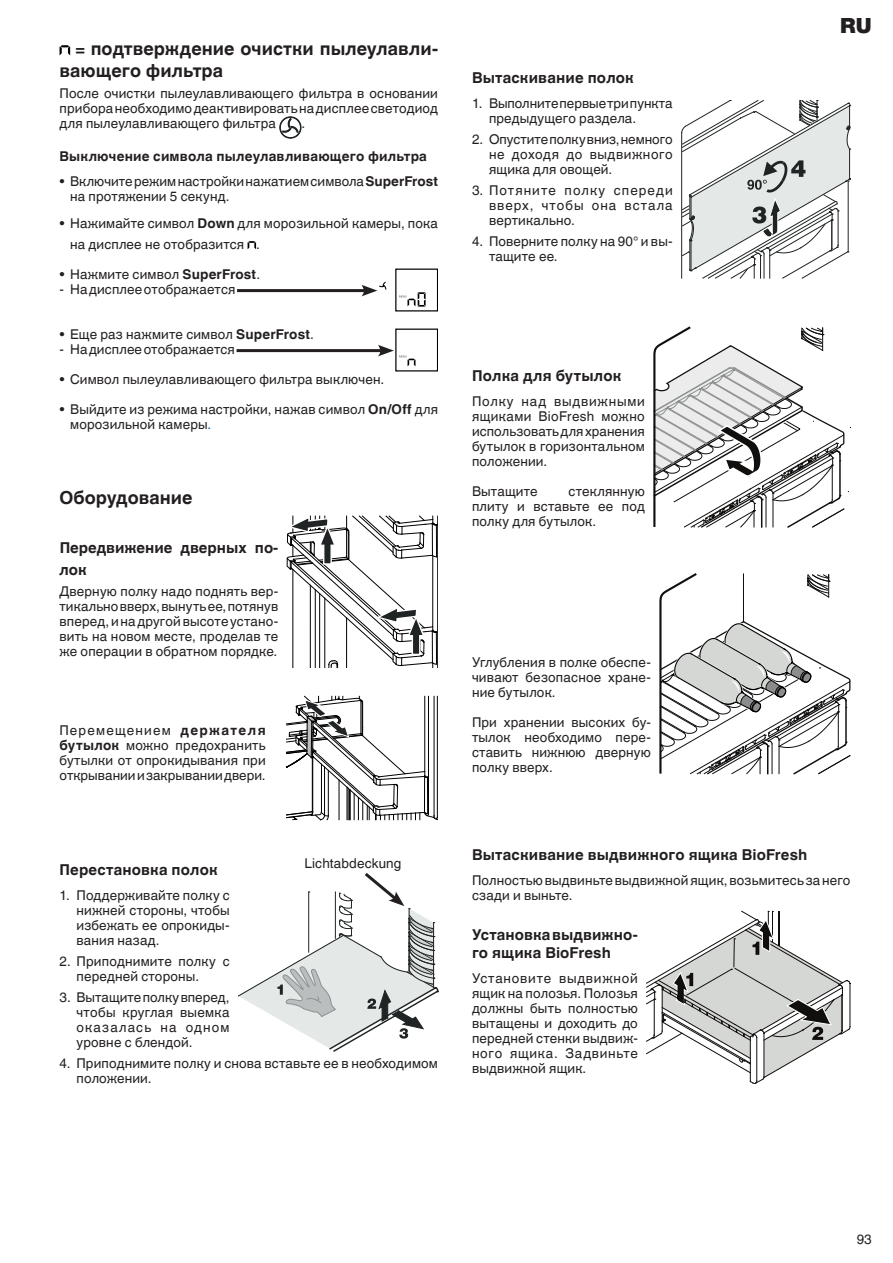
<style>
.page{position:relative;width:893px;height:1263px;background:#fff}
.page>*{position:absolute;margin:0;border:0;box-sizing:border-box;transform-origin:0 0}
.t1{font:900 21px "Helvetica Neue LT";color:#231f20}
.t2{font:700 18px/21.6px "Helvetica Linotype";color:#231f20}
.t3{font:700 15px/21.6px "Helvetica Linotype";letter-spacing:.01em;color:#231f20}
.t4{font:13.5px/15px "Helvetica Linotype";letter-spacing:.01em;color:#231f20;text-align:justify}
.t5{font:700 13.5px "Helvetica Linotype";letter-spacing:.015em;color:#231f20}
.s1{font-size:16.5px}
.s2{font-weight:700}
.s3{color:#1e56a6}
</style>
<div class="page">
<svg style="left:681px;top:100px;width:170px;height:179px"></svg>
<svg style="left:238px;top:515px;width:200px;height:537px"></svg>
<svg style="left:646px;top:911px;width:205px;height:173px"></svg>
<svg style="left:653px;top:326px;width:198px;height:202px"></svg>
<svg style="left:659px;top:573px;width:191px;height:201px"></svg>
<svg style="left:60px;top:45px;width:10px;height:10px"></svg>
<svg style="left:279px;top:116px;width:23px;height:23px"></svg>
<svg style="left:248px;top:241px;width:8px;height:8px"></svg>
<hr style="left:237px;top:289px;width:130px;height:3px;background:#231f20">
<div style="left:395px;top:269px;width:43px;height:42px;border:1px solid #000001"></div>
<svg style="left:399px;top:292px;width:27px;height:15px"></svg>
<svg style="left:361px;top:282px;width:25px;height:14px"></svg>
<hr style="left:237px;top:349px;width:146px;height:3px;background:#231f20">
<div style="left:395px;top:329px;width:43px;height:42px;border:1px solid #000001"></div>
<svg style="left:378px;top:345px;width:37px;height:21px"></svg>
<h2 class="t2" style="left:60px;top:38px;width:380px;text-indent:16px"><span class="s1">=</span> подтверждение очистки пылеулавли&shy;вающего фильтра</h2>
<p class="t4" style="left:60px;top:86px;width:380px">После очистки пылеулавливающего фильтра в основании прибора необходимо деактивировать на дисплее светодиод для пылеулавливающего фильтра</p>
<p class="t4" style="left:301px;top:116px;width:5px">.</p>
<p class="t5" style="left:60px;top:148px;width:369px">Выключение символа пылеулавливающего фильтра</p>
<p class="t4" style="left:70px;top:174px;width:369px;text-indent:-11px">• Включите режим настройки нажатием символа <span class="s2">SuperFrost </span>на протяжении 5 секунд.</p>
<p class="t4" style="left:70px;top:213px;width:369px;line-height:21px;text-indent:-11px">• Нажимайте символ <span class="s2">Down</span> для морозильной камеры, пока на дисплее не отобразится .</p>
<p class="t4" style="left:60px;top:267px;width:202px">• Нажмите символ <span class="s2">SuperFrost</span>.</p>
<p class="t4" style="left:60px;top:282px;width:177px">- На дисплее отображается</p>
<p class="t4" style="left:60px;top:327px;width:256px">• Еще раз нажмите символ <span class="s2">SuperFrost</span>.</p>
<p class="t4" style="left:60px;top:342px;width:177px">- На дисплее отображается</p>
<p class="t4" style="left:60px;top:372px;width:326px">• Символ пылеулавливающего фильтра выключен.</p>
<p class="t4" style="left:70px;top:402px;width:369px;text-indent:-11px">• Выйдите из режима настройки, нажав символ <span class="s2">On/Off</span> для морозильной камеры<span class="s3">.</span></p>
<h2 class="t2" style="left:60px;top:487px;width:135px">Оборудование</h2>
<p class="t3" style="left:60px;top:537px;width:220px">Передвижение дверных по&shy;лок</p>
<p class="t4" style="left:60px;top:583px;width:220px">Дверную полку надо поднять вер&shy;тикально вверх, вынуть ее, потянув вперед, и на другой высоте устано&shy;вить на новом месте, проделав те же операции в обратном порядке.</p>
<p class="t4" style="left:60px;top:722px;width:208px">Перемещением <span class="s2">держателя бутылок</span> можно предохранить бутылки от опрокидывания при открывании и закрывании двери.</p>
<p class="t4" style="left:304px;top:856px;width:98px">Lichtabdeckung</p>
<p class="t3" style="left:60px;top:859px;width:160px">Перестановка полок</p>
<p class="t4" style="left:77px;top:888px;width:155px;text-indent:-17px">1. Поддерживайте полку с нижней стороны, чтобы избежать ее опрокиды&shy;вания назад.</p>
<p class="t4" style="left:77px;top:954px;width:155px;text-indent:-17px">2. Приподнимите полку с передней стороны.</p>
<p class="t4" style="left:77px;top:990px;width:155px;text-indent:-17px">3. Вытащите полку вперед, чтобы круглая выемка оказалась на одном уровне с блендой.</p>
<p class="t4" style="left:77px;top:1056px;width:363px;text-indent:-17px">4. Приподнимите полку и снова вставьте ее в необходимом положении.</p>
<p class="t3" style="left:472px;top:67px;width:163px">Вытаскивание полок</p>
<p class="t4" style="left:489px;top:96px;width:185px;text-indent:-17px">1. Выполните первые три пункта предыдущего раздела.</p>
<p class="t4" style="left:489px;top:132px;width:185px;text-indent:-17px">2. Опустите полку вниз, немного не доходя до выдвижного ящика для овощей.</p>
<p class="t4" style="left:489px;top:183px;width:185px;text-indent:-17px">3. Потяните полку спереди вверх, чтобы она встала вертикально.</p>
<p class="t4" style="left:489px;top:234px;width:185px;text-indent:-17px">4. Поверните полку на 90° и вы&shy;тащите ее.</p>
<p class="t3" style="left:472px;top:365px;width:151px">Полка для бутылок</p>
<p class="t4" style="left:472px;top:394px;width:174px">Полку над выдвижными ящиками BioFresh можно использовать для хранения бутылок в горизонтальном положении.</p>
<p class="t4" style="left:472px;top:484px;width:67px">Вытащите</p>
<p class="t4" style="left:472px;top:484px;width:174px;text-indent:96px">стеклянную плиту и вставьте ее под полку для бутылок.</p>
<p class="t4" style="left:472px;top:654px;width:180px">Углубления в полке обеспе&shy;чивают безопасное хране&shy;ние бутылок.</p>
<p class="t4" style="left:472px;top:714px;width:180px">При хранении высоких бу&shy;тылок необходимо пере&shy;ставить нижнюю дверную полку вверх.</p>
<h1 class="t1" style="left:840px;top:13px;width:33px">RU</h1>
<p class="t3" style="left:472px;top:844px;width:337px">Вытаскивание выдвижного ящика BioFresh</p>
<p class="t4" style="left:472px;top:873px;width:380px">Полностью выдвиньте выдвижной ящик, возьмитесь за него сзади и выньте.</p>
<p class="t3" style="left:472px;top:926px;width:167px;line-height:18px">Установка выдвижно&shy;го ящика BioFresh</p>
<p class="t4" style="left:472px;top:971px;width:167px">Установите выдвижной ящик на полозья. Полозья должны быть полностью вытащены и доходить до передней стенки выдвиж&shy;ного ящика. Задвиньте выдвижной ящик.</p>
<p class="t4" style="left:857px;top:1231px;width:17px">93</p>
</div>
